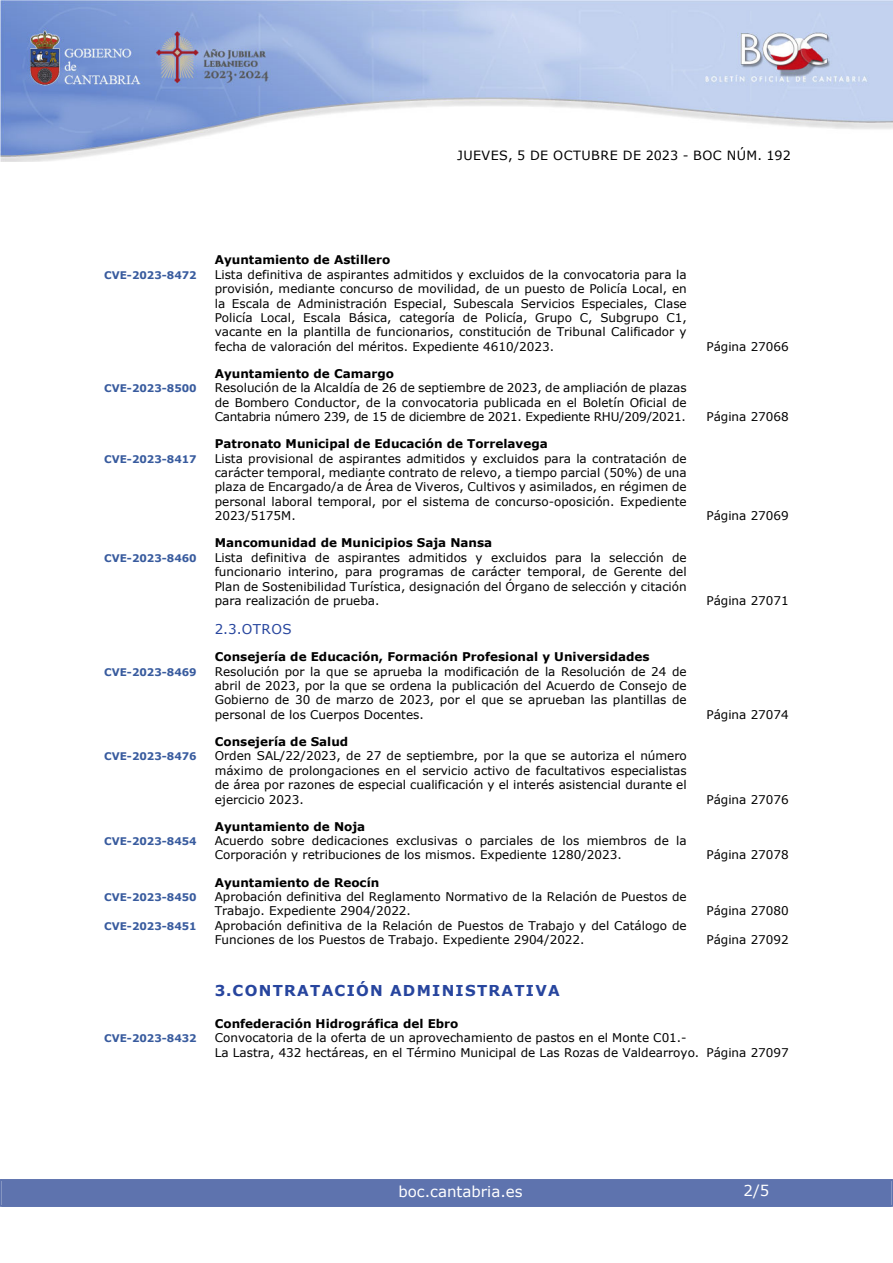
<style>
.page{position:relative;width:893px;height:1263px;background:#fff}
.page>*{position:absolute;margin:0;border:0;box-sizing:border-box;transform-origin:0 0}
.indice_1{font:700 15px "Verdana";letter-spacing:.085em;color:#27459e}
.t1{font:15px "Verdana";color:#fff}
.indice_2{font:13.5px "Verdana";letter-spacing:.035em;color:#27459e}
.t2{font:12.75px "Verdana";letter-spacing:.035em;color:#000}
.indice_4{font:12px/14.4px "Verdana";color:#000;text-align:justify}
.indice_3{font:700 12px "Verdana";color:#000}
.indice_4-2{font:700 10.5px "Verdana";color:#385b9e}
</style>
<div class="page">
<img style="left:0;top:0;width:893px;height:161px">
<div style="left:2px;top:1180px;width:889px;height:27px;background:#5e73ae"></div>
<div style="left:0;top:1179px;width:893px;height:28px;border:2px solid #5e73ae"></div>
<h4 class="indice_3" style="left:215px;top:251px;width:177px">Ayuntamiento de Astillero</h4>
<p class="t2" style="left:457px;top:147px;width:335px">JUEVES, 5 DE OCTUBRE DE 2023 - BOC NÚM. 192</p>
<p class="indice_4-2" style="left:104px;top:267px;width:94px">CVE-2023-8472</p>
<p class="indice_4" style="left:215px;top:267px;width:473px">Lista definitiva de aspirantes admitidos y excluidos de la convocatoria para la provisión, mediante concurso de movilidad, de un puesto de Policía Local, en la Escala de Administración Especial, Subescala Servicios Especiales, Clase Policía Local, Escala Básica, categoría de Policía, Grupo C, Subgrupo C1, vacante en la plantilla de funcionarios, constitución de Tribunal Calificador y fecha de valoración del méritos. Expediente 4610/2023.</p>
<h4 class="indice_3" style="left:215px;top:365px;width:181px">Ayuntamiento de Camargo</h4>
<p class="indice_4-2" style="left:104px;top:381px;width:94px">CVE-2023-8500</p>
<p class="indice_4" style="left:215px;top:381px;width:473px">Resolución de la Alcaldía de 26 de septiembre de 2023, de ampliación de plazas de Bombero Conductor, de la convocatoria publicada en el Boletín Oficial de Cantabria número 239, de 15 de diciembre de 2021. Expediente RHU/209/2021.</p>
<h4 class="indice_3" style="left:215px;top:435px;width:334px">Patronato Municipal de Educación de Torrelavega</h4>
<p class="indice_4-2" style="left:104px;top:451px;width:94px">CVE-2023-8417</p>
<p class="indice_4" style="left:215px;top:451px;width:473px">Lista provisional de aspirantes admitidos y excluidos para la contratación de carácter temporal, mediante contrato de relevo, a tiempo parcial (50%) de una plaza de Encargado/a de Área de Viveros, Cultivos y asimilados, en régimen de personal laboral temporal, por el sistema de concurso-oposición. Expediente 2023/5175M.</p>
<h4 class="indice_3" style="left:215px;top:534px;width:279px">Mancomunidad de Municipios Saja Nansa</h4>
<p class="indice_4-2" style="left:104px;top:551px;width:94px">CVE-2023-8460</p>
<p class="indice_4" style="left:215px;top:550px;width:473px">Lista definitiva de aspirantes admitidos y excluidos para la selección de funcionario interino, para programas de carácter temporal, de Gerente del Plan de Sostenibilidad Turística, designación del Órgano de selección y citación para realización de prueba.</p>
<h3 class="indice_2" style="left:215px;top:620px;width:78px">2.3.OTROS</h3>
<h4 class="indice_3" style="left:215px;top:648px;width:436px">Consejería de Educación, Formación Profesional y Universidades</h4>
<p class="indice_4-2" style="left:104px;top:664px;width:94px">CVE-2023-8469</p>
<p class="indice_4" style="left:215px;top:664px;width:473px">Resolución por la que se aprueba la modificación de la Resolución de 24 de abril de 2023, por la que se ordena la publicación del Acuerdo de Consejo de Gobierno de 30 de marzo de 2023, por el que se aprueban las plantillas de personal de los Cuerpos Docentes.</p>
<h4 class="indice_3" style="left:215px;top:733px;width:135px">Consejería de Salud</h4>
<p class="indice_4-2" style="left:104px;top:749px;width:94px">CVE-2023-8476</p>
<p class="indice_4" style="left:215px;top:749px;width:473px">Orden SAL/22/2023, de 27 de septiembre, por la que se autoriza el número máximo de prolongaciones en el servicio activo de facultativos especialistas de área por razones de especial cualificación y el interés asistencial durante el ejercicio 2023.</p>
<h4 class="indice_3" style="left:215px;top:818px;width:152px">Ayuntamiento de Noja</h4>
<p class="indice_4-2" style="left:104px;top:834px;width:94px">CVE-2023-8454</p>
<p class="indice_4" style="left:215px;top:833px;width:473px">Acuerdo sobre dedicaciones exclusivas o parciales de los miembros de la<br>Corporación y retribuciones de los mismos. Expediente 1280/2023.</p>
<h4 class="indice_3" style="left:215px;top:874px;width:166px">Ayuntamiento de Reocín</h4>
<p class="indice_4-2" style="left:104px;top:890px;width:94px">CVE-2023-8450</p>
<p class="indice_4" style="left:215px;top:889px;width:473px">Aprobación definitiva del Reglamento Normativo de la Relación de Puestos de<br>Trabajo. Expediente 2904/2022.</p>
<p class="indice_4-2" style="left:104px;top:918px;width:94px">CVE-2023-8451</p>
<p class="indice_4" style="left:215px;top:918px;width:473px">Aprobación definitiva de la Relación de Puestos de Trabajo y del Catálogo de<br>Funciones de los Puestos de Trabajo. Expediente 2904/2022.</p>
<h2 class="indice_1" style="left:215px;top:980px;width:347px">3.CONTRATACIÓN ADMINISTRATIVA</h2>
<h4 class="indice_3" style="left:215px;top:1015px;width:245px">Confederación Hidrográfica del Ebro</h4>
<p class="indice_4" style="left:706px;top:339px;width:84px">Página 27066</p>
<p class="indice_4" style="left:706px;top:409px;width:84px">Página 27068</p>
<p class="indice_4" style="left:706px;top:509px;width:84px">Página 27069</p>
<p class="indice_4" style="left:706px;top:593px;width:84px">Página 27071</p>
<p class="indice_4" style="left:706px;top:707px;width:84px">Página 27074</p>
<p class="indice_4" style="left:706px;top:792px;width:84px">Página 27076</p>
<p class="indice_4" style="left:706px;top:848px;width:84px">Página 27078</p>
<p class="indice_4" style="left:706px;top:904px;width:84px">Página 27080</p>
<p class="indice_4" style="left:706px;top:932px;width:84px">Página 27092</p>
<p class="indice_4-2" style="left:104px;top:1031px;width:94px">CVE-2023-8432</p>
<p class="indice_4" style="left:215px;top:1030px;width:576px">Convocatoria de la oferta de un aprovechamiento de pastos en el Monte C01.-<br>La Lastra, 432 hectáreas, en el Término Municipal de Las Rozas de Valdearroyo. Página 27097</p>
<p class="t1" style="left:398px;top:1181px;width:126px">boc.cantabria.es</p>
<p class="t1" style="left:744px;top:1180px;width:27px">2/5</p>
</div>
